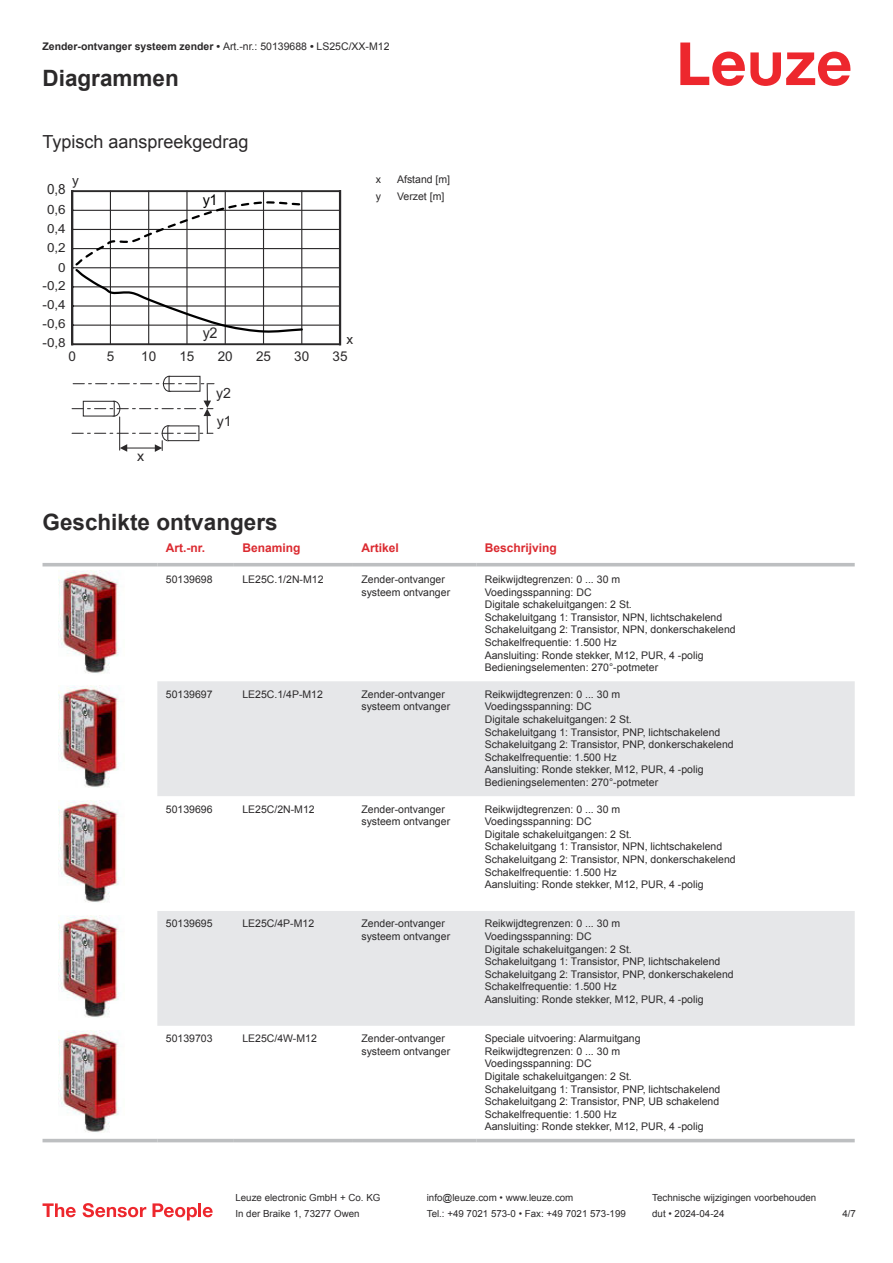
<style>
.page{position:relative;width:893px;height:1263px;background:#fff}
.page>*{position:absolute;margin:0;border:0;box-sizing:border-box;transform-origin:0 0}
.t1{font:700 22.5px "Arial";color:#2b292a}
.t2{font:18px "Arial";color:#2b292a}
.t3{font:14.85px "Arial";color:#2b292a}
.t4{font:14.85px "Arial";color:#000}
.t5{font:14.1px/27.8px "Arial";color:#2b292a}
.t6{font:13.95px "Arial";color:#2b292a;scale:.96 1}
.t7{font:13.5px "Arial";color:#2b292a}
.t8{font:12.75px "Arial";color:#2b292a;scale:1.06 1}
.t9{font:12.45px/19.2px "Arial";color:#2b292a;scale:1.08 1}
.t10{font:700 12px "Arial";color:#db2a30}
.t11{font:10.5px/12.6px "Arial";color:#2b292a}
.t12{font:700 10.5px "Arial";color:#2b292a}
.t13{font:9.75px "Arial";color:#2b292a}
.s1{font-weight:400}
</style>
<div class="page">
<svg style="left:680px;top:43px;width:170px;height:43px"></svg>
<svg style="left:43px;top:566px;width:812px;height:577px"></svg>
<svg style="left:157px;top:681px;width:698px;height:345px;fill:#e6e7e9"></svg>
<hr style="left:43px;top:563px;width:114px;height:3px;background:#bdbfc1">
<hr style="left:157px;top:563px;width:77px;height:3px;background:#bdbfc1">
<hr style="left:234px;top:563px;width:119px;height:3px;background:#bdbfc1">
<hr style="left:353px;top:563px;width:123px;height:3px;background:#bdbfc1">
<hr style="left:476px;top:563px;width:379px;height:3px;background:#bdbfc1">
<hr style="left:43px;top:1139px;width:114px;height:3px;background:#bdbfc1">
<hr style="left:157px;top:1139px;width:77px;height:3px;background:#bdbfc1">
<hr style="left:234px;top:1139px;width:119px;height:3px;background:#bdbfc1">
<hr style="left:353px;top:1139px;width:123px;height:3px;background:#bdbfc1">
<hr style="left:476px;top:1139px;width:379px;height:3px;background:#bdbfc1">
<img style="left:58px;top:571px;width:66px;height:106px">
<img style="left:58px;top:685px;width:66px;height:107px">
<img style="left:58px;top:800px;width:66px;height:107px">
<img style="left:58px;top:915px;width:66px;height:106px">
<img style="left:58px;top:1030px;width:66px;height:106px">
<svg style="left:43px;top:1203px;width:33px;height:14px"></svg>
<svg style="left:83px;top:1203px;width:63px;height:14px"></svg>
<svg style="left:153px;top:1203px;width:44px;height:17px"></svg>
<hr style="left:198px;top:1203px;width:3px;height:14px;background:#ed272d">
<svg style="left:203px;top:1207px;width:10px;height:10px"></svg>
<hr style="left:73px;top:210px;width:267px;height:1px;background:#2b292a">
<hr style="left:73px;top:229px;width:267px;height:1px;background:#2b292a">
<hr style="left:74px;top:248px;width:266px;height:1px;background:#2b292a">
<hr style="left:73px;top:267px;width:267px;height:1px;background:#2b292a">
<hr style="left:73px;top:286px;width:267px;height:1px;background:#2b292a">
<hr style="left:73px;top:305px;width:267px;height:2px;background:#2b292a">
<hr style="left:74px;top:325px;width:266px;height:1px;background:#2b292a">
<div style="left:71px;top:190px;width:270px;height:155px;border:2px solid #2b292a"></div>
<hr style="left:71px;top:191px;width:2px;height:153px;background:#2b292a">
<hr style="left:110px;top:191px;width:1px;height:153px;background:#2b292a">
<hr style="left:148px;top:191px;width:1px;height:153px;background:#2b292a">
<hr style="left:186px;top:191px;width:2px;height:153px;background:#2b292a">
<hr style="left:225px;top:191px;width:1px;height:153px;background:#2b292a">
<hr style="left:263px;top:191px;width:1px;height:153px;background:#2b292a">
<hr style="left:301px;top:191px;width:1px;height:153px;background:#2b292a">
<hr style="left:339px;top:191px;width:2px;height:153px;background:#2b292a">
<div style="left:162px;top:425px;width:12px;height:16px;border:1px solid #2b292a;border-radius:50%"></div>
<div style="left:168px;top:426px;width:31px;height:15px;background:#fff"></div>
<div style="left:167px;top:425px;width:32px;height:16px;border:1px solid #2b292a"></div>
<svg style="left:120px;top:441px;width:43px;height:11px"></svg>
<hr style="left:119px;top:417px;width:1px;height:33px;background:#2b292a">
<div style="left:163px;top:376px;width:12px;height:16px;border:1px solid #2b292a;border-radius:50%"></div>
<div style="left:169px;top:376px;width:31px;height:15px;background:#fff"></div>
<div style="left:169px;top:376px;width:31px;height:16px;border:1px solid #2b292a"></div>
<svg style="left:72px;top:383px;width:142px;height:51px"></svg>
<svg style="left:73px;top:200px;width:231px;height:134px"></svg>
<p class="t12" style="left:43px;top:43px;width:348px">Zender-ontvanger systeem zender • <span class="s1">Art.-nr.: 50139688</span> • <span class="s1">LS25C/XX-M12</span></p>
<h1 class="t1" style="left:43px;top:70px;width:138px">Diagrammen</h1>
<h2 class="t2" style="left:43px;top:135px;width:208px">Typisch aanspreekgedrag</h2>
<p class="t7" style="left:72px;top:175px;width:8px">y</p>
<h3 class="t6" style="left:47px;top:184px;width:21px">0,8</h3>
<p class="t8" style="left:47px;top:204px;width:19px">0,6</p>
<p class="t9" style="left:47px;top:220px;width:19px">0,4</p>
<p class="t9" style="left:47px;top:239px;width:19px">0,2</p>
<p class="t9" style="left:58px;top:259px;width:8px">0</p>
<p class="t9" style="left:43px;top:277px;width:23px">-0,2</p>
<p class="t9" style="left:43px;top:296px;width:23px">-0,4</p>
<p class="t9" style="left:43px;top:315px;width:23px">-0,6 -0,8</p>
<h3 class="t4" style="left:203px;top:194px;width:16px">y1</h3>
<h3 class="t3" style="left:203px;top:327px;width:16px">y2</h3>
<p class="t7" style="left:346px;top:334px;width:8px">x</p>
<p class="t7" style="left:68px;top:351px;width:9px">0</p>
<p class="t7" style="left:141px;top:351px;width:17px">10</p>
<p class="t7" style="left:218px;top:351px;width:17px">20</p>
<p class="t7" style="left:294px;top:351px;width:17px">30</p>
<p class="t7" style="left:107px;top:351px;width:9px">5</p>
<p class="t7" style="left:179px;top:351px;width:17px">15</p>
<p class="t7" style="left:256px;top:351px;width:17px">25</p>
<p class="t7" style="left:333px;top:351px;width:17px">35</p>
<h3 class="t5" style="left:216px;top:380px;width:17px">y2 y1</h3>
<h3 class="t5" style="left:137px;top:444px;width:9px">x</h3>
<p class="t11" style="left:376px;top:174px;width:7px">x</p>
<p class="t11" style="left:397px;top:174px;width:55px">Afstand [m]</p>
<p class="t11" style="left:376px;top:191px;width:7px">y</p>
<p class="t11" style="left:397px;top:191px;width:49px">Verzet [m]</p>
<h1 class="t1" style="left:43px;top:514px;width:237px">Geschikte ontvangers</h1>
<p class="t10" style="left:166px;top:543px;width:41px">Art.-nr.</p>
<p class="t10" style="left:242px;top:543px;width:60px">Benaming</p>
<p class="t10" style="left:361px;top:543px;width:39px">Artikel</p>
<p class="t10" style="left:485px;top:543px;width:74px">Beschrijving</p>
<p class="t11" style="left:166px;top:574px;width:48px">50139698</p>
<p class="t11" style="left:242px;top:574px;width:83px">LE25C.1/2N-M12</p>
<p class="t11" style="left:361px;top:574px;width:90px">Zender-ontvanger systeem ontvanger</p>
<p class="t11" style="left:485px;top:574px;width:252px">Reikwijdtegrenzen: 0 ... 30 m<br>Voedingsspanning: DC<br>Digitale schakeluitgangen: 2 St.<br>Schakeluitgang 1: Transistor, NPN, lichtschakelend Schakeluitgang 2: Transistor, NPN, donkerschakelend Schakelfrequentie: 1.500 Hz<br>Aansluiting: Ronde stekker, M12, PUR, 4 -polig Bedieningselementen: 270°-potmeter</p>
<p class="t11" style="left:166px;top:689px;width:48px">50139697</p>
<p class="t11" style="left:242px;top:689px;width:82px">LE25C.1/4P-M12</p>
<p class="t11" style="left:361px;top:689px;width:90px">Zender-ontvanger systeem ontvanger</p>
<p class="t11" style="left:485px;top:689px;width:251px">Reikwijdtegrenzen: 0 ... 30 m<br>Voedingsspanning: DC<br>Digitale schakeluitgangen: 2 St.<br>Schakeluitgang 1: Transistor, PNP, lichtschakelend Schakeluitgang 2: Transistor, PNP, donkerschakelend Schakelfrequentie: 1.500 Hz<br>Aansluiting: Ronde stekker, M12, PUR, 4 -polig Bedieningselementen: 270°-potmeter</p>
<p class="t11" style="left:166px;top:803px;width:48px">50139696</p>
<p class="t11" style="left:242px;top:803px;width:74px">LE25C/2N-M12</p>
<p class="t11" style="left:361px;top:803px;width:90px">Zender-ontvanger systeem ontvanger</p>
<p class="t11" style="left:485px;top:803px;width:252px">Reikwijdtegrenzen: 0 ... 30 m<br>Voedingsspanning: DC<br>Digitale schakeluitgangen: 2 St.<br>Schakeluitgang 1: Transistor, NPN, lichtschakelend Schakeluitgang 2: Transistor, NPN, donkerschakelend Schakelfrequentie: 1.500 Hz<br>Aansluiting: Ronde stekker, M12, PUR, 4 -polig</p>
<p class="t11" style="left:166px;top:918px;width:48px">50139695</p>
<p class="t11" style="left:242px;top:918px;width:73px">LE25C/4P-M12</p>
<p class="t11" style="left:361px;top:918px;width:90px">Zender-ontvanger systeem ontvanger</p>
<p class="t11" style="left:485px;top:918px;width:251px">Reikwijdtegrenzen: 0 ... 30 m<br>Voedingsspanning: DC<br>Digitale schakeluitgangen: 2 St.<br>Schakeluitgang 1: Transistor, PNP, lichtschakelend Schakeluitgang 2: Transistor, PNP, donkerschakelend Schakelfrequentie: 1.500 Hz<br>Aansluiting: Ronde stekker, M12, PUR, 4 -polig</p>
<p class="t11" style="left:166px;top:1033px;width:48px">50139703</p>
<p class="t11" style="left:242px;top:1033px;width:76px">LE25C/4W-M12</p>
<p class="t11" style="left:361px;top:1033px;width:90px">Zender-ontvanger systeem ontvanger</p>
<p class="t11" style="left:485px;top:1033px;width:237px">Speciale uitvoering: Alarmuitgang Reikwijdtegrenzen: 0 ... 30 m<br>Voedingsspanning: DC<br>Digitale schakeluitgangen: 2 St.<br>Schakeluitgang 1: Transistor, PNP, lichtschakelend Schakeluitgang 2: Transistor, PNP, UB schakelend Schakelfrequentie: 1.500 Hz<br>Aansluiting: Ronde stekker, M12, PUR, 4 -polig</p>
<p class="t13" style="left:235px;top:1194px;width:146px">Leuze electronic GmbH + Co. KG</p>
<p class="t13" style="left:427px;top:1194px;width:148px">info@leuze.com • www.leuze.com</p>
<p class="t13" style="left:652px;top:1194px;width:166px">Technische wijzigingen voorbehouden</p>
<p class="t13" style="left:235px;top:1210px;width:126px">In der Braike 1, 73277 Owen</p>
<p class="t13" style="left:427px;top:1210px;width:201px">Tel.: +49 7021 573-0 • Fax: +49 7021 573-199</p>
<p class="t13" style="left:652px;top:1210px;width:74px">dut • 2024-04-24</p>
<p class="t13" style="left:842px;top:1210px;width:15px">4 /7</p>
</div>
